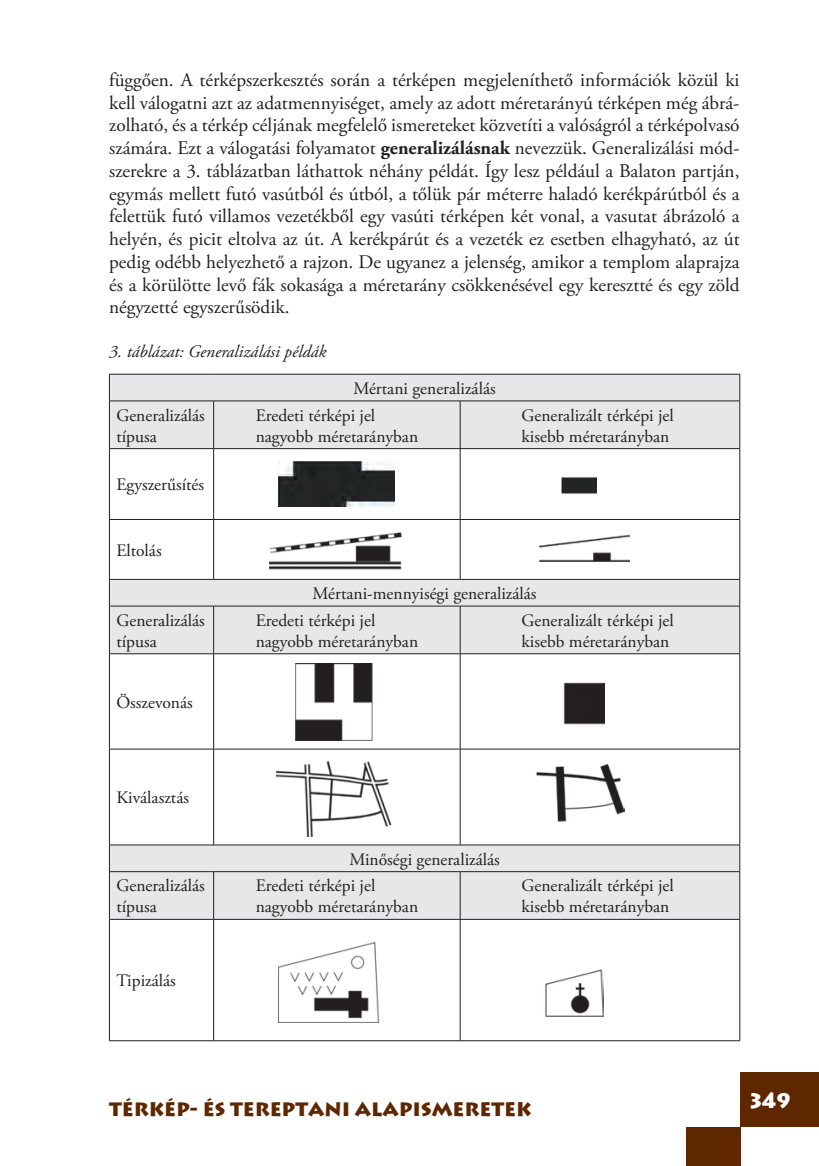
<style>
.page{position:relative;width:819px;height:1166px;background:#fff}
.page>*{position:absolute;margin:0;border:0;box-sizing:border-box;transform-origin:0 0}
.t1{font:700 21px "Lithograph";color:#fff}
.t2{font:19.25px/22.8px "Adobe Garamond Pro";color:#231f20;text-align:justify}
.t3{font:700 19.25px "Lithograph";color:#5f2700}
.t4{font:17.5px/21px "Adobe Garamond Pro";color:#231f20}
.t5{font:italic 17.5px "Adobe Garamond Pro";color:#231f20}
.s1{font-weight:700}
</style>
<div class="page">
<div style="left:740px;top:1072px;width:79px;height:55px;background:#5f2700"></div>
<div style="left:685px;top:1127px;width:55px;height:39px;background:#5f2700"></div>
<svg style="left:110px;top:375px;width:629px;height:544px"></svg>
<hr style="left:213px;top:401px;width:1px;height:47px;background:#231f20">
<hr style="left:460px;top:401px;width:1px;height:47px;background:#231f20">
<hr style="left:213px;top:449px;width:1px;height:70px;background:#231f20">
<hr style="left:460px;top:449px;width:1px;height:70px;background:#231f20">
<hr style="left:213px;top:520px;width:1px;height:59px;background:#231f20">
<hr style="left:460px;top:520px;width:1px;height:59px;background:#231f20">
<hr style="left:213px;top:606px;width:1px;height:47px;background:#231f20">
<hr style="left:460px;top:606px;width:1px;height:47px;background:#231f20">
<hr style="left:213px;top:654px;width:1px;height:95px;background:#231f20">
<hr style="left:460px;top:654px;width:1px;height:95px;background:#231f20">
<hr style="left:213px;top:749px;width:1px;height:96px;background:#231f20">
<hr style="left:460px;top:749px;width:1px;height:96px;background:#231f20">
<hr style="left:213px;top:872px;width:1px;height:47px;background:#231f20">
<hr style="left:460px;top:872px;width:1px;height:47px;background:#231f20">
<hr style="left:213px;top:919px;width:1px;height:121px;background:#231f20">
<hr style="left:460px;top:919px;width:1px;height:121px;background:#231f20">
<hr style="left:109px;top:374px;width:105px;height:1px;background:#231f20">
<svg style="left:109px;top:374px;width:1px;height:27px"></svg>
<hr style="left:214px;top:374px;width:246px;height:1px;background:#231f20">
<hr style="left:460px;top:374px;width:280px;height:1px;background:#231f20">
<svg style="left:739px;top:374px;width:1px;height:27px"></svg>
<hr style="left:109px;top:401px;width:105px;height:1px;background:#231f20">
<hr style="left:109px;top:401px;width:1px;height:47px;background:#231f20">
<hr style="left:214px;top:401px;width:246px;height:1px;background:#231f20">
<hr style="left:460px;top:401px;width:280px;height:1px;background:#231f20">
<hr style="left:739px;top:401px;width:1px;height:47px;background:#231f20">
<hr style="left:109px;top:448px;width:105px;height:1px;background:#231f20">
<hr style="left:109px;top:449px;width:1px;height:70px;background:#231f20">
<hr style="left:214px;top:448px;width:246px;height:1px;background:#231f20">
<hr style="left:460px;top:448px;width:280px;height:1px;background:#231f20">
<hr style="left:739px;top:449px;width:1px;height:70px;background:#231f20">
<hr style="left:109px;top:519px;width:105px;height:1px;background:#231f20">
<hr style="left:109px;top:520px;width:1px;height:59px;background:#231f20">
<hr style="left:214px;top:519px;width:246px;height:1px;background:#231f20">
<hr style="left:460px;top:519px;width:280px;height:1px;background:#231f20">
<hr style="left:739px;top:520px;width:1px;height:59px;background:#231f20">
<hr style="left:109px;top:579px;width:105px;height:1px;background:#231f20">
<svg style="left:109px;top:579px;width:1px;height:27px"></svg>
<hr style="left:214px;top:579px;width:246px;height:1px;background:#231f20">
<hr style="left:460px;top:579px;width:280px;height:1px;background:#231f20">
<svg style="left:739px;top:579px;width:1px;height:27px"></svg>
<hr style="left:109px;top:606px;width:105px;height:1px;background:#231f20">
<hr style="left:109px;top:606px;width:1px;height:47px;background:#231f20">
<hr style="left:214px;top:606px;width:246px;height:1px;background:#231f20">
<hr style="left:460px;top:606px;width:280px;height:1px;background:#231f20">
<hr style="left:739px;top:606px;width:1px;height:47px;background:#231f20">
<hr style="left:109px;top:653px;width:105px;height:1px;background:#231f20">
<hr style="left:109px;top:654px;width:1px;height:95px;background:#231f20">
<hr style="left:214px;top:653px;width:246px;height:1px;background:#231f20">
<hr style="left:460px;top:653px;width:280px;height:1px;background:#231f20">
<hr style="left:739px;top:654px;width:1px;height:95px;background:#231f20">
<hr style="left:109px;top:749px;width:105px;height:1px;background:#231f20">
<hr style="left:109px;top:749px;width:1px;height:96px;background:#231f20">
<hr style="left:214px;top:749px;width:246px;height:1px;background:#231f20">
<hr style="left:460px;top:749px;width:280px;height:1px;background:#231f20">
<hr style="left:739px;top:749px;width:1px;height:96px;background:#231f20">
<hr style="left:109px;top:844px;width:105px;height:1px;background:#231f20">
<svg style="left:109px;top:845px;width:1px;height:26px"></svg>
<hr style="left:214px;top:844px;width:246px;height:1px;background:#231f20">
<hr style="left:460px;top:844px;width:280px;height:1px;background:#231f20">
<svg style="left:739px;top:845px;width:1px;height:26px"></svg>
<hr style="left:109px;top:871px;width:105px;height:1px;background:#231f20">
<hr style="left:109px;top:872px;width:1px;height:47px;background:#231f20">
<hr style="left:214px;top:871px;width:246px;height:1px;background:#231f20">
<hr style="left:460px;top:871px;width:280px;height:1px;background:#231f20">
<hr style="left:739px;top:872px;width:1px;height:47px;background:#231f20">
<hr style="left:109px;top:919px;width:105px;height:1px;background:#231f20">
<hr style="left:109px;top:919px;width:1px;height:121px;background:#231f20">
<hr style="left:214px;top:919px;width:246px;height:1px;background:#231f20">
<hr style="left:460px;top:919px;width:280px;height:1px;background:#231f20">
<hr style="left:739px;top:919px;width:1px;height:121px;background:#231f20">
<hr style="left:109px;top:1040px;width:105px;height:1px;background:#231f20">
<hr style="left:214px;top:1040px;width:246px;height:1px;background:#231f20">
<hr style="left:460px;top:1040px;width:280px;height:1px;background:#231f20">
<img style="left:535px;top:525px;width:94px;height:37px">
<img style="left:279px;top:461px;width:116px;height:46px">
<img style="left:561px;top:461px;width:35px;height:46px">
<img style="left:269px;top:532px;width:135px;height:38px">
<img style="left:296px;top:664px;width:80px;height:76px">
<img style="left:560px;top:674px;width:44px;height:51px">
<img style="left:277px;top:762px;width:118px;height:74px">
<img style="left:530px;top:761px;width:94px;height:62px">
<img style="left:279px;top:943px;width:101px;height:80px">
<img style="left:545px;top:969px;width:58px;height:48px">
<p class="t2" style="left:109px;top:69px;width:632px">függően. A térképszerkesztés során a térképen megjeleníthető információk közül ki kell válogatni azt az adatmennyiséget, amely az adott méretarányú térképen még ábrá&shy;zolható, és a térkép céljának megfelelő ismereteket közvetíti a valóságról a térképolvasó számára. Ezt a válogatási folyamatot <span class="s1">generalizálásnak</span> nevezzük. Generalizálási mód&shy;szerekre a 3. táblázatban láthattok néhány példát. Így lesz például a Balaton partján, egymás mellett futó vasútból és útból, a tőlük pár méterre haladó kerékpárútból és a felettük futó villamos vezetékből egy vasúti térképen két vonal, a vasutat ábrázoló a helyén, és picit eltolva az út. A kerékpárút és a vezeték ez esetben elhagyható, az út pedig odébb helyezhető a rajzon. De ugyanez a jelenség, amikor a templom alaprajza és a körülötte levő fák sokasága a méretarány csökkenésével egy keresztté és egy zöld négyzetté egyszerűsödik.</p>
<p class="t5" style="left:109px;top:341px;width:219px">3. táblázat: Generalizálási példák</p>
<p class="t4" style="left:353px;top:378px;width:144px">Mértani generalizálás</p>
<p class="t4" style="left:116px;top:405px;width:90px">Generalizálás típusa</p>
<p class="t4" style="left:256px;top:405px;width:164px">Eredeti térképi jel nagyobb méretarányban</p>
<p class="t4" style="left:521px;top:405px;width:154px">Generalizált térképi jel kisebb méretarányban</p>
<p class="t4" style="left:116px;top:475px;width:89px">Egyszerűsítés</p>
<p class="t4" style="left:116px;top:540px;width:47px">Eltolás</p>
<p class="t4" style="left:312px;top:584px;width:225px">Mértani-mennyiségi generalizálás</p>
<p class="t4" style="left:116px;top:610px;width:90px">Generalizálás típusa</p>
<p class="t4" style="left:256px;top:610px;width:164px">Eredeti térképi jel nagyobb méretarányban</p>
<p class="t4" style="left:521px;top:610px;width:154px">Generalizált térképi jel kisebb méretarányban</p>
<p class="t4" style="left:116px;top:692px;width:78px">Összevonás</p>
<p class="t4" style="left:116px;top:788px;width:74px">Kiválasztás</p>
<p class="t4" style="left:349px;top:849px;width:152px">Minőségi generalizálás</p>
<p class="t4" style="left:116px;top:876px;width:90px">Generalizálás típusa</p>
<p class="t4" style="left:256px;top:876px;width:164px">Eredeti térképi jel nagyobb méretarányban</p>
<p class="t4" style="left:521px;top:876px;width:154px">Generalizált térképi jel kisebb méretarányban</p>
<p class="t4" style="left:116px;top:971px;width:61px">Tipizálás</p>
<p class="t3" style="left:109px;top:1097px;width:423px">TÉRKÉP- ÉS TEREPTANI ALAPISMERETEK</p>
<p class="t1" style="left:749px;top:1088px;width:42px">349</p>
</div>
